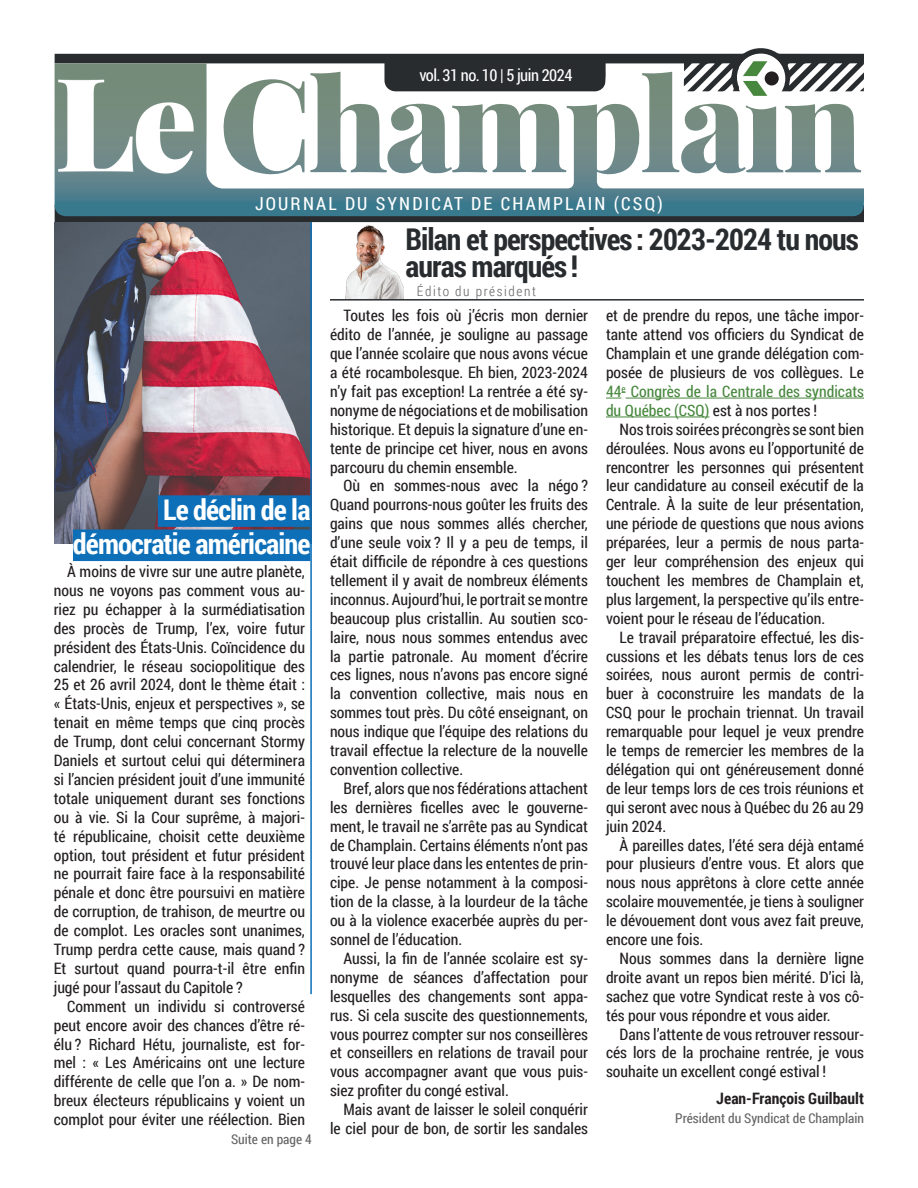
<style>
.page{position:relative;width:918px;height:1188px;background:#fff}
.page>*{position:absolute;margin:0;border:0;box-sizing:border-box;transform-origin:0 0}
.t1{font:700 30px/27px "Roboto Condensed";letter-spacing:-.03em;color:#292c2f}
._2022-04_Paragraphe_normal{font:700 28.5px "Roboto Condensed";letter-spacing:-.03em;color:#fff}
.t2{font:18px "Roboto Condensed";letter-spacing:.12em;color:#fff}
.t3{font:16.5px "Roboto Condensed";letter-spacing:-.03em;color:#fff}
._2022-04_Paragraphe_normal-2{font:15.75px/18.9px "Roboto Condensed";color:#231f20;text-align:justify}
.t4{font:700 15.75px "Roboto Condensed";color:#231f20}
._2022-04_Paragraphe_normal-3{font:13.5px "Roboto Condensed";color:#646464}
.t5{font:300 13.5px "Roboto Condensed";letter-spacing:.12em;color:#646464}
.s1{color:#49883f}
</style>
<div class="page">
<img style="left:54px;top:54px;width:810px;height:168px">
<svg style="left:55px;top:48px;width:809px;height:127px"></svg>
<div style="left:765px;top:71px;width:14px;height:14px;background:#231f20;border-radius:50%"></div>
<img style="left:330px;top:217px;width:100px;height:82px">
<hr style="left:330px;top:299px;width:534px;height:2px;background:#292c2f">
<svg style="left:606px;top:392px;width:20px;height:7px"></svg>
<hr style="left:626px;top:398px;width:238px;height:1px;background:#49883f">
<hr style="left:606px;top:417px;width:103px;height:1px;background:#49883f">
<img style="left:55px;top:222px;width:255px;height:321px">
<hr style="left:310px;top:222px;width:2px;height:772px;background:#0c6fb8">
<div style="left:158px;top:495px;width:152px;height:32px;background:#0c6fb8"></div>
<div style="left:73px;top:530px;width:237px;height:31px;background:#0c6fb8"></div>
<p class="t3" style="left:419px;top:64px;width:155px">vol. 31 no. 10 | 5 juin 2024</p>
<p class="t2" style="left:255px;top:191px;width:409px">JOURNAL DU SYNDICAT DE CHAMPLAIN (CSQ)</p>
<p class="t1" style="left:406px;top:225px;width:455px">Bilan et perspectives : 2023-2024 tu nous auras marqués !</p>
<p class="t5" style="left:417px;top:282px;width:121px">Édito du président</p>
<p class="_2022-04_Paragraphe_normal" style="left:163px;top:490px;width:149px">Le déclin de la</p>
<p class="_2022-04_Paragraphe_normal" style="left:73px;top:524px;width:239px">démocratie américaine</p>
<p class="_2022-04_Paragraphe_normal-2" style="left:54px;top:562px;width:253px;text-indent:14px">À moins de vivre sur une autre planète, nous ne voyons pas comment vous au&shy;riez pu échapper à la surmédiatisation des procès de Trump, l’ex, voire futur président des États-Unis. Coïncidence du calendrier, le réseau sociopolitique des 25 et 26 avril 2024, dont le thème était : « États-Unis, enjeux et perspectives », se tenait en même temps que cinq procès de Trump, dont celui concernant Stormy Daniels et surtout celui qui déterminera si l’ancien président jouit d’une immunité totale uniquement durant ses fonctions ou à vie. Si la Cour suprême, à majori&shy;té républicaine, choisit cette deuxième option, tout président et futur président ne pourrait faire face à la responsabilité pénale et donc être poursuivi en matière de corruption, de trahison, de meurtre ou de complot. Les oracles sont unanimes, Trump perdra cette cause, mais quand ?<br>Et surtout quand pourra-t-il être enfin jugé pour l’assaut du Capitole ?</p>
<p class="_2022-04_Paragraphe_normal-2" style="left:54px;top:996px;width:253px;text-indent:14px">Comment un individu si controversé peut encore avoir des chances d’être ré&shy;élu ? Richard Hétu, journaliste, est for&shy;mel : « Les Américains ont une lecture différente de celle que l’on a. » De nom&shy;breux électeurs républicains y voient un complot pour éviter une réélection. Bien</p>
<p class="_2022-04_Paragraphe_normal-3" style="left:231px;top:1130px;width:82px">Suite en page 4</p>
<p class="_2022-04_Paragraphe_normal-2" style="left:330px;top:306px;width:260px;text-indent:14px">Toutes les fois où j’écris mon dernier édito de l’année, je souligne au passage que l’année scolaire que nous avons vécue a été rocambolesque. Eh bien, 2023-2024 n’y fait pas exception! La rentrée a été sy&shy;nonyme de négociations et de mobilisation historique. Et depuis la signature d’une en&shy;tente de principe cet hiver, nous en avons parcouru du chemin ensemble.</p>
<p class="_2022-04_Paragraphe_normal-2" style="left:330px;top:476px;width:260px;text-indent:14px">Où en sommes-nous avec la négo ?<br>Quand pourrons-nous goûter les fruits des gains que nous sommes allés chercher, d’une seule voix ? Il y a peu de temps, il était difficile de répondre à ces questions tellement il y avait de nombreux éléments inconnus. Aujourd’hui, le portrait se montre beaucoup plus cristallin. Au soutien sco&shy;laire, nous nous sommes entendus avec la partie patronale. Au moment d’écrire ces lignes, nous n’avons pas encore signé la convention collective, mais nous en sommes tout près. Du côté enseignant, on nous indique que l’équipe des relations du travail effectue la relecture de la nouvelle convention collective.</p>
<p class="_2022-04_Paragraphe_normal-2" style="left:330px;top:778px;width:260px;text-indent:14px">Bref, alors que nos fédérations attachent les dernières ficelles avec le gouverne&shy;ment, le travail ne s’arrête pas au Syndicat de Champlain. Certains éléments n’ont pas trouvé leur place dans les ententes de prin&shy;cipe. Je pense notamment à la composi&shy;tion de la classe, à la lourdeur de la tâche ou à la violence exacerbée auprès du per&shy;sonnel de l’éducation.</p>
<p class="_2022-04_Paragraphe_normal-2" style="left:330px;top:948px;width:260px;text-indent:14px">Aussi, la fin de l’année scolaire est sy&shy;nonyme de séances d’affectation pour lesquelles des changements sont appa&shy;rus. Si cela suscite des questionnements, vous pourrez compter sur nos conseillères et conseillers en relations de travail pour vous accompagner avant que vous puis&shy;siez profiter du congé estival.</p>
<p class="_2022-04_Paragraphe_normal-2" style="left:330px;top:1100px;width:260px;text-align:right">Mais avant de laisser le soleil conquérir le ciel pour de bon, de sortir les sandales</p>
<p class="_2022-04_Paragraphe_normal-2" style="left:606px;top:306px;width:260px">et de prendre du repos, une tâche impor&shy;tante attend vos officiers du Syndicat de Champlain et une grande délégation com&shy;posée de plusieurs de vos collègues. Le <span class="s1">44</span><sup>e</sup> <span class="s1">Congrès de la Centrale des syndicats du Québec (CSQ)</span> est à nos portes !</p>
<p class="_2022-04_Paragraphe_normal-2" style="left:606px;top:419px;width:260px;text-indent:14px">Nos trois soirées précongrès se sont bien déroulées. Nous avons eu l’opportunité de rencontrer les personnes qui présentent leur candidature au conseil exécutif de la Centrale. À la suite de leur présentation, une période de questions que nous avions préparées, leur a permis de nous parta&shy;ger leur compréhension des enjeux qui touchent les membres de Champlain et, plus largement, la perspective qu’ils entre&shy;voient pour le réseau de l’éducation.</p>
<p class="_2022-04_Paragraphe_normal-2" style="left:606px;top:627px;width:260px;text-indent:14px">Le travail préparatoire effectué, les dis&shy;cussions et les débats tenus lors de ces soirées, nous auront permis de contri&shy;buer à coconstruire les mandats de la CSQ pour le prochain triennat. Un travail remarquable pour lequel je veux prendre le temps de remercier les membres de la délégation qui ont généreusement donné de leur temps lors de ces trois réunions et qui seront avec nous à Québec du 26 au 29 juin 2024.</p>
<p class="_2022-04_Paragraphe_normal-2" style="left:606px;top:835px;width:260px;text-indent:14px">À pareilles dates, l’été sera déjà entamé pour plusieurs d’entre vous. Et alors que nous nous apprêtons à clore cette année scolaire mouvementée, je tiens à souligner le dévouement dont vous avez fait preuve, encore une fois.</p>
<p class="_2022-04_Paragraphe_normal-2" style="left:606px;top:948px;width:260px;text-indent:14px">Nous sommes dans la dernière ligne droite avant un repos bien mérité. D’ici là, sachez que votre Syndicat reste à vos cô&shy;tés pour vous répondre et vous aider.</p>
<p class="_2022-04_Paragraphe_normal-2" style="left:606px;top:1024px;width:260px;text-indent:14px">Dans l’attente de vous retrouver ressour&shy;cés lors de la prochaine rentrée, je vous souhaite un excellent congé estival !</p>
<p class="t4" style="left:716px;top:1088px;width:149px">Jean-François Guilbault</p>
<p class="_2022-04_Paragraphe_normal-3" style="left:675px;top:1109px;width:190px">Président du Syndicat de Champlain</p>
</div>
